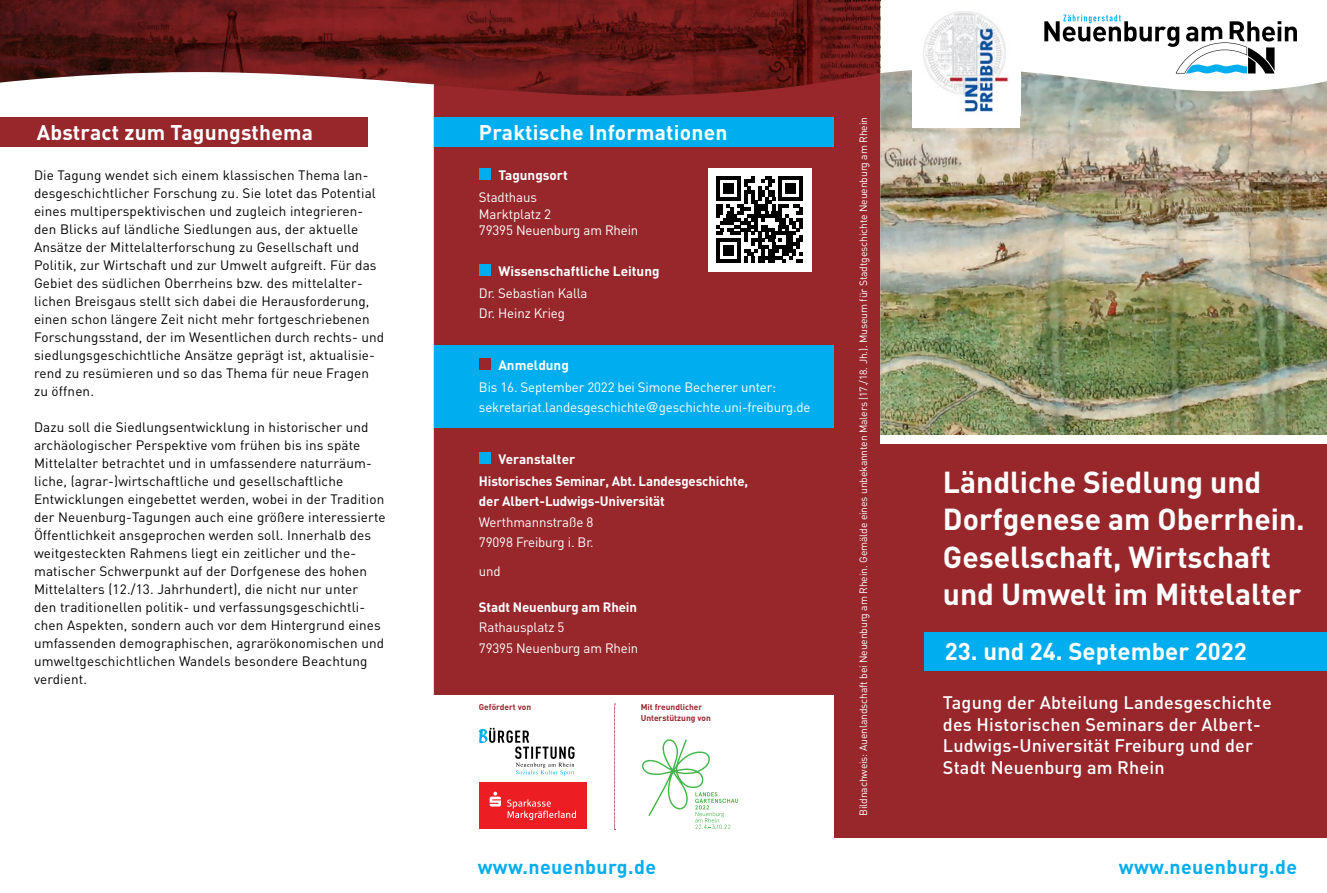
<style>
.page{position:relative;width:1327px;height:893px;background:#fff}
.page>*{position:absolute;margin:0;border:0;box-sizing:border-box;transform-origin:0 0}
.t1{font:700 30px/37.5px "DIN";color:#fff}
.t2{font:700 24px "DIN";color:#fff}
.t3{font:700 21px "DIN";letter-spacing:.01em;color:#fff}
.t4{font:700 19.5px "DIN";letter-spacing:.02em;color:#00aeef}
.t5{font:500 18px/21.6px "DIN";letter-spacing:.01em;color:#fff}
.t6{font:13.5px/18px "DIN";letter-spacing:.01em;color:#000}
.t7{font:13.5px/20.4px "DIN";letter-spacing:-.01em;color:#fff}
.t8{font:700 13.5px/21.9px "DIN";letter-spacing:-.01em;color:#fff}
.t9{font:10.5px "DIN";letter-spacing:-.01em;color:#fff}
.t10{font:700 8.4px/10.9px "DIN";color:#98272c}
.s1{font-family:"Helvetica"}
</style>
<div class="page">
<svg style="left:0;top:0;width:880px;height:73px"></svg>
<svg style="left:0;top:72px;width:434px;height:623px"></svg>
<div style="left:434px;top:73px;width:446px;height:765px;background:#98272c"></div>
<div style="left:845px;top:443px;width:482px;height:396px;background:#98272c"></div>
<img style="left:880px;top:68px;width:447px;height:367px">
<div style="left:912px;top:0;width:108px;height:128px;background:#fff"></div>
<img style="left:923px;top:11px;width:86px;height:104px">
<div style="left:708px;top:168px;width:103px;height:103px;background:#fff"></div>
<svg style="left:716px;top:176px;width:87px;height:87px"></svg>
<div style="left:434px;top:345px;width:399px;height:83px;background:#00aeef"></div>
<div style="left:924px;top:632px;width:403px;height:39px;background:#00aeef"></div>
<svg style="left:1044px;top:15px;width:253px;height:59px"></svg>
<div style="left:0;top:117px;width:367px;height:30px;background:#98272c"></div>
<div style="left:434px;top:117px;width:399px;height:30px;background:#00aeef"></div>
<div style="left:479px;top:168px;width:12px;height:12px;background:#00aeef"></div>
<div style="left:479px;top:264px;width:12px;height:12px;background:#00aeef"></div>
<div style="left:479px;top:358px;width:12px;height:12px;background:#98272c"></div>
<div style="left:479px;top:452px;width:12px;height:12px;background:#00aeef"></div>
<div style="left:431px;top:695px;width:402px;height:144px;background:#fff"></div>
<svg style="left:478px;top:728px;width:96px;height:47px"></svg>
<svg style="left:614px;top:704px;width:1px;height:126px"></svg>
<svg style="left:642px;top:739px;width:96px;height:90px"></svg>
<div style="left:479px;top:783px;width:107px;height:46px;background:#ed1d24"></div>
<svg style="left:489px;top:792px;width:12px;height:14px"></svg>
<svg style="left:507px;top:799px;width:69px;height:21px"></svg>
<h3 class="t3" style="left:37px;top:118px;width:278px">Abstract zum Tagungsthema</h3>
<h3 class="t3" style="left:479px;top:118px;width:250px">Praktische Informationen</h3>
<p class="t8" style="left:498px;top:164px;width:71px">Tagungsort</p>
<p class="t7" style="left:479px;top:189px;width:161px;line-height:16.2px">Stadthaus<br>Marktplatz 2<br>79395 Neuenburg am Rhein</p>
<p class="t8" style="left:498px;top:259px;width:163px">Wissenschaftliche Leitung</p>
<p class="t7" style="left:479px;top:283px;width:110px">Dr. Sebastian Kalla<br>Dr. Heinz Krieg</p>
<p class="t8" style="left:498px;top:353px;width:72px">Anmeldung</p>
<p class="t7" style="left:479px;top:376px;width:333px">Bis 16. September 2022 bei Simone Becherer unter: sekretariat.landesgeschichte<span class="s1">@</span>geschichte.uni-freiburg.de</p>
<p class="t8" style="left:479px;top:447px;width:271px;text-indent:19px">Veranstalter<br>Historisches Seminar, Abt. Landesgeschichte,</p>
<p class="t8" style="left:479px;top:490px;width:187px">der Albert-Ludwigs-Universität</p>
<p class="t7" style="left:479px;top:511px;width:116px">Werthmannstraße 8<br>79098 Freiburg i. Br.</p>
<p class="t7" style="left:479px;top:561px;width:23px">und</p>
<p class="t8" style="left:479px;top:595px;width:160px">Stadt Neuenburg am Rhein</p>
<p class="t7" style="left:479px;top:617px;width:161px">Rathausplatz 5<br>79395 Neuenburg am Rhein</p>
<p class="t6" style="left:34px;top:166px;width:352px">Die Tagung wendet sich einem klassischen Thema lan&shy;desgeschichtlicher Forschung zu. Sie lotet das Potential eines multiperspektivischen und zugleich integrieren&shy;den Blicks auf ländliche Siedlungen aus, der aktuelle Ansätze der Mittelalterforschung zu Gesellschaft und Politik, zur Wirtschaft und zur Umwelt aufgreift. Für das Gebiet des südlichen Oberrheins bzw. des mittelalter&shy;lichen Breisgaus stellt sich dabei die Herausforderung, einen schon längere Zeit nicht mehr fortgeschriebenen Forschungsstand, der im Wesentlichen durch rechts- und siedlungsgeschichtliche Ansätze geprägt ist, aktualisie&shy;rend zu resümieren und so das Thema für neue Fragen zu öffnen.</p>
<p class="t6" style="left:34px;top:418px;width:353px">Dazu soll die Siedlungsentwicklung in historischer und archäologischer Perspektive vom frühen bis ins späte Mittelalter betrachtet und in umfassendere naturräum&shy;liche, (agrar-)wirtschaftliche und gesellschaftliche Entwicklungen eingebettet werden, wobei in der Tradition der Neuenburg-Tagungen auch eine größere interessierte Öffentlichkeit ansgeprochen werden soll. Innerhalb des weitgesteckten Rahmens liegt ein zeitlicher und the&shy;matischer Schwerpunkt auf der Dorfgenese des hohen Mittelalters (12./13. Jahrhundert), die nicht nur unter<br>den traditionellen politik- und verfassungsgeschichtli&shy;chen Aspekten, sondern auch vor dem Hintergrund eines umfassenden demographischen, agrarökonomischen und umweltgeschichtlichen Wandels besondere Beachtung verdient.</p>
<p class="t10" style="left:479px;top:701px;width:54px">Gefördert von</p>
<p class="t10" style="left:641px;top:701px;width:72px">Mit freundlicher<br>Unterstützung von</p>
<h3 class="t4" style="left:478px;top:854px;width:180px">www.neuenburg.de</h3>
<p class="t9" style="left:856px;top:816px;width:701px;rotate:-90deg">Bildnachweis: Auenlandschaft bei Neuenburg am Rhein. Gemälde eines unbekannten Malers (17./18. Jh.). Museum für Stadtgeschichte Neuenburg am Rhein</p>
<h1 class="t1" style="left:943px;top:462px;width:363px">Ländliche Siedlung und<br>Dorfgenese am Oberrhein.<br>Gesellschaft, Wirtschaft und Umwelt im Mittelalter</h1>
<h2 class="t2" style="left:945px;top:636px;width:304px">23. und 24. September 2022</h2>
<h3 class="t5" style="left:943px;top:691px;width:330px">Tagung der Abteilung Landesgeschichte des Historischen Seminars der Albert-Ludwigs-Universität Freiburg und der Stadt Neuenburg am Rhein</h3>
<h3 class="t4" style="left:1119px;top:854px;width:180px">www.neuenburg.de</h3>
</div>
